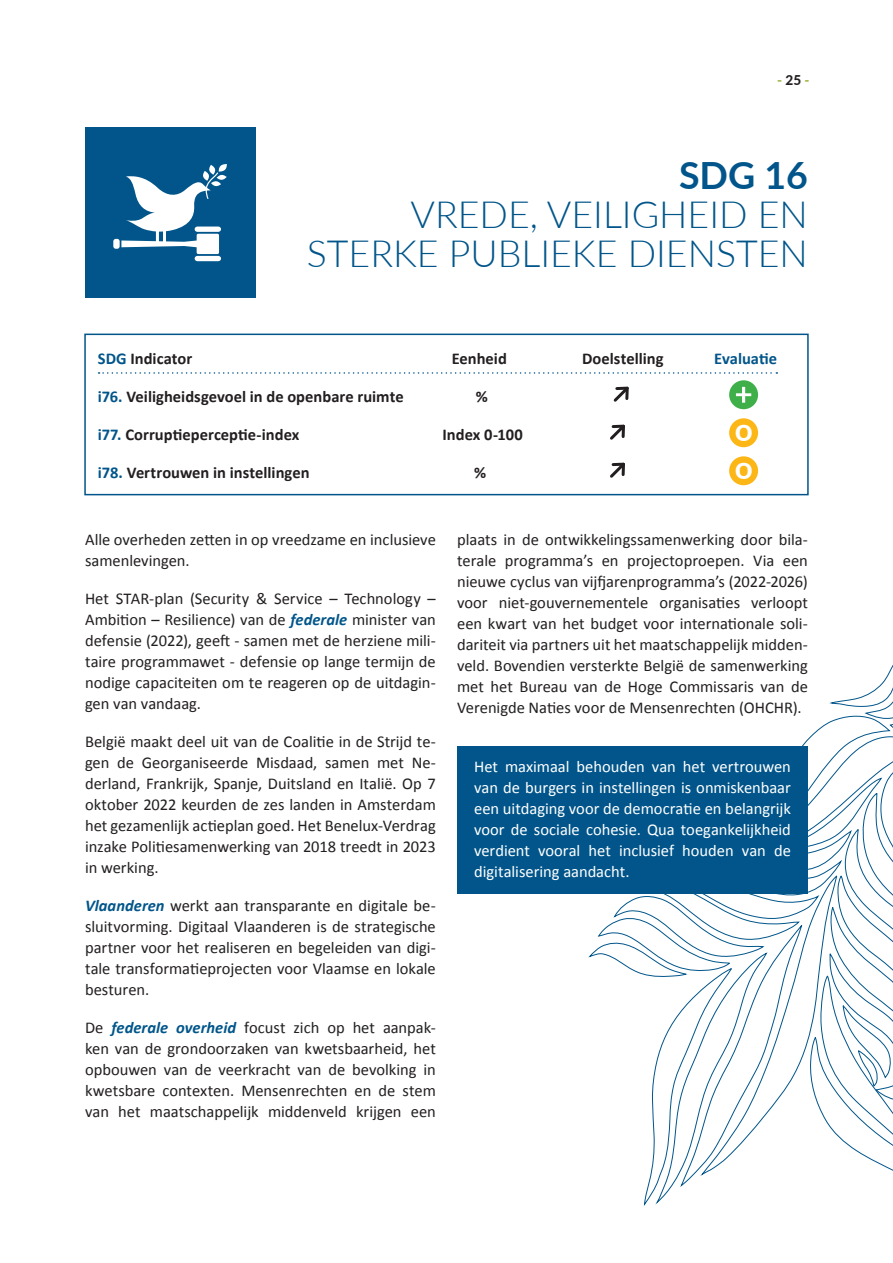
<style>
.page{position:relative;width:893px;height:1263px;background:#fff}
.page>*{position:absolute;margin:0;border:0;box-sizing:border-box;transform-origin:0 0}
.Titre_chapitre{font:300 37.5px/39px "Lato";color:#01558a;text-align:right}
.Body_chapitre{font:700 31.5px "Lato";color:#fff}
.Body_noir{font:16.5px/21px "Calibri";letter-spacing:-.005em;color:#231f20;text-align:justify}
.Body_noir-2{font:16.5px/21px "Calibri";color:#fff;text-align:justify}
.Body_noir-3{font:700 16.5px "Calibri";color:#231f20}
.Body_noir-4{font:700 16.5px "Calibri";color:#01558a}
.t1{font:800 13.5px "Lato";color:#99b33a}
.s1{color:#231f20}
.s2{font-weight:700}
.s3{color:#01558a}
.s4{font-weight:700;font-style:italic;color:#01558a}
</style>
<div class="page">
<div style="left:85px;top:128px;width:170px;height:170px;background:#01558a"></div>
<div style="left:195px;top:256px;width:26px;height:5px;background:#fff;border-radius:3px"></div>
<svg style="left:121px;top:164px;width:106px;height:90px"></svg>
<div style="left:113px;top:239px;width:7px;height:10px;background:#fff;border-radius:3px"></div>
<svg style="left:589px;top:664px;width:304px;height:542px"></svg>
<div style="left:457px;top:747px;width:351px;height:147px;background:#01558a"></div>
<div style="left:84px;top:334px;width:725px;height:161px;border:2px solid #01558a"></div>
<svg style="left:99px;top:372px;width:678px;height:2px"></svg>
<svg style="left:613px;top:386px;width:16px;height:16px"></svg>
<div style="left:729px;top:380px;width:29px;height:29px;background:#3eaf49;border-radius:50%"></div>
<svg style="left:736px;top:387px;width:15px;height:16px"></svg>
<svg style="left:610px;top:424px;width:15px;height:16px"></svg>
<div style="left:729px;top:418px;width:29px;height:29px;background:#fcb615;border-radius:50%"></div>
<svg style="left:610px;top:462px;width:15px;height:16px"></svg>
<div style="left:729px;top:456px;width:29px;height:29px;background:#fcb615;border-radius:50%"></div>
<p class="t1" style="left:777px;top:70px;width:34px">- <span class="s1">25</span> -</p>
<p class="Titre_chapitre" style="left:307px;top:154px;width:503px"><span class="s2">SDG 16<br></span>VREDE, VEILIGHEID EN<br>STERKE PUBLIEKE DIENSTEN</p>
<p class="Body_noir-3" style="left:98px;top:347px;width:96px"><span class="s3">SDG</span> Indicator</p>
<p class="Body_noir-3" style="left:452px;top:347px;width:57px">Eenheid</p>
<p class="Body_noir-3" style="left:582px;top:347px;width:83px">Doelstelling</p>
<p class="Body_noir-4" style="left:714px;top:347px;width:64px">Evaluatie</p>
<p class="Body_noir-3" style="left:98px;top:385px;width:307px"><span class="s3">i76.</span> Veiligheidsgevoel in de openbare ruimte</p>
<p class="Body_noir-3" style="left:476px;top:385px;width:14px">%</p>
<p class="Body_noir-3" style="left:98px;top:423px;width:203px"><span class="s3">i77.</span> Corruptieperceptie-index</p>
<p class="Body_noir-3" style="left:442px;top:423px;width:82px">Index 0-100</p>
<p class="Body_chapitre" style="left:735px;top:406px;width:20px">o</p>
<p class="Body_noir-3" style="left:98px;top:461px;width:213px"><span class="s3">i78.</span> Vertrouwen in instellingen</p>
<p class="Body_noir-3" style="left:474px;top:461px;width:14px">%</p>
<p class="Body_chapitre" style="left:735px;top:444px;width:20px">o</p>
<p class="Body_noir" style="left:85px;top:528px;width:352px">Alle overheden zetten in op vreedzame en inclusieve samenlevingen.</p>
<p class="Body_noir" style="left:85px;top:587px;width:352px">Het STAR-plan (Security &amp; Service – Technology – Ambition – Resilience) van de <span class="s4">federale</span> minister van defensie (2022), geeft - samen met de herziene mili&shy;taire programmawet - defensie op lange termijn de nodige capaciteiten om te reageren op de uitdagin&shy;gen van vandaag.</p>
<p class="Body_noir" style="left:85px;top:730px;width:352px">België maakt deel uit van de Coalitie in de Strijd te&shy;gen de Georganiseerde Misdaad, samen met Ne&shy;derland, Frankrijk, Spanje, Duitsland en Italië. Op 7 oktober 2022 keurden de zes landen in Amsterdam het gezamenlijk actieplan goed. Het Benelux-Verdrag inzake Politiesamenwerking van 2018 treedt in 2023 in werking.</p>
<p class="Body_noir" style="left:85px;top:894px;width:352px"><span class="s4">Vlaanderen</span> werkt aan transparante en digitale be&shy;sluitvorming. Digitaal Vlaanderen is de strategische partner voor het realiseren en begeleiden van digi&shy;tale transformatieprojecten voor Vlaamse en lokale besturen.</p>
<p class="Body_noir" style="left:85px;top:1016px;width:352px">De <span class="s4">federale overheid</span> focust zich op het aanpak&shy;ken van de grondoorzaken van kwetsbaarheid, het opbouwen van de veerkracht van de bevolking in kwetsbare contexten. Mensenrechten en de stem van het maatschappelijk middenveld krijgen een</p>
<p class="Body_noir" style="left:457px;top:528px;width:352px">plaats in de ontwikkelingssamenwerking door bila&shy;terale programma’s en projectoproepen. Via een nieuwe cyclus van vijfjarenprogramma’s (2022-2026) voor niet-gouvernementele organisaties verloopt een kwart van het budget voor internationale soli&shy;dariteit via partners uit het maatschappelijk midden&shy;veld. Bovendien versterkte België de samenwerking met het Bureau van de Hoge Commissaris van de Verenigde Naties voor de Mensenrechten (OHCHR).</p>
<p class="Body_noir-2" style="left:474px;top:755px;width:318px">Het maximaal behouden van het vertrouwen van de burgers in instellingen is onmiskenbaar een uitdaging voor de democratie en belangrijk voor de sociale cohesie. Qua toegankelijkheid verdient vooral het inclusief houden van de digitalisering aandacht.</p>
</div>
